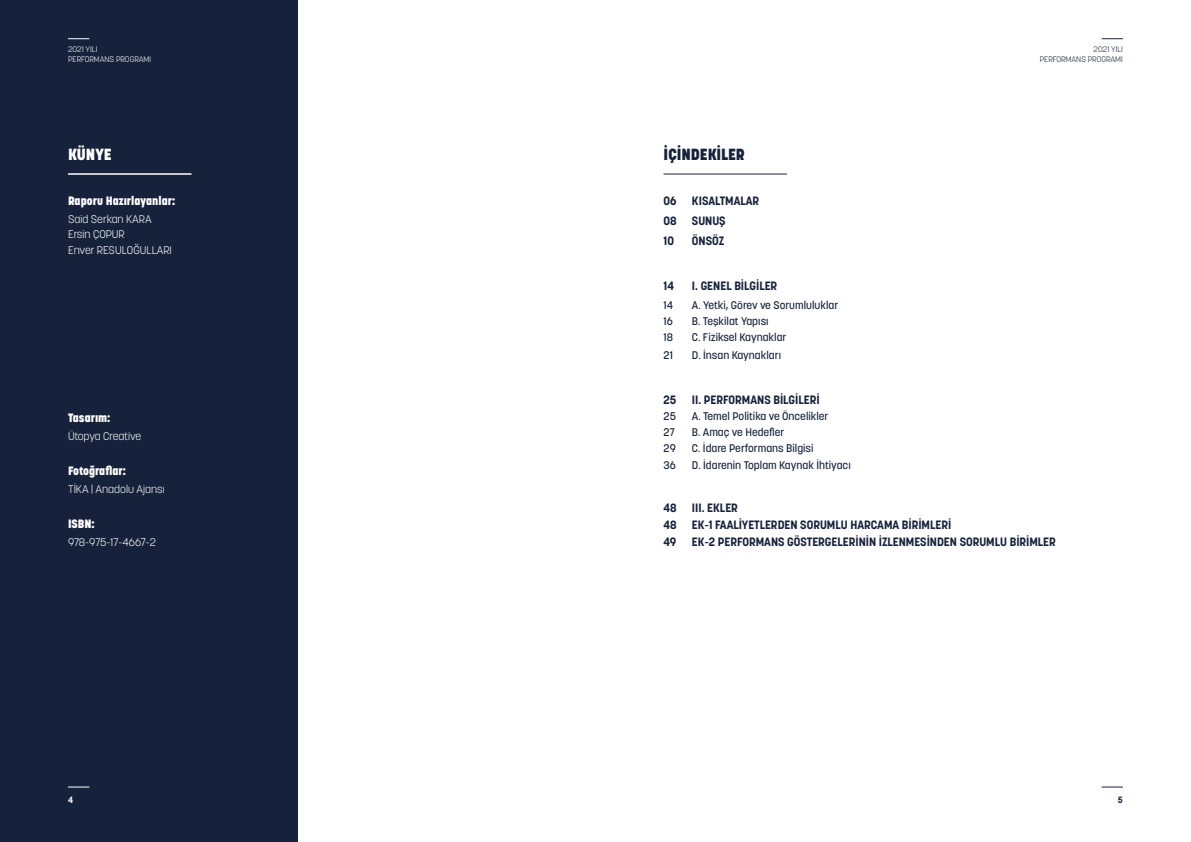
<style>
.page{position:relative;width:1191px;height:842px;background:#fff}
.page>*{position:absolute;margin:0;border:0;box-sizing:border-box;transform-origin:0 0}
.t1{font:800 16px "Korolev";letter-spacing:-.005em;color:#16223b}
.t2{font:800 16px "Korolev";letter-spacing:-.005em;color:#fff}
.t3{font:700 12px/20.1px "Korolev";color:#16223b}
.t4{font:800 12px "Korolev";color:#fff}
.t5{font:500 11px/16px "Korolev";color:#16223b}
.t6{font:300 11px/15.2px "Korolev";color:#fff}
.t7{font:300 11px "Korolev";letter-spacing:-.03em;color:#fff}
.t8{font:700 9px "Korolev";color:#16223b}
.t9{font:700 9px "Korolev";color:#fff}
.t10{font:300 8px/9.6px "Korolev";color:#16223b;text-align:right}
.t11{font:300 8px/9.6px "Korolev";color:#fff}
</style>
<div class="page">
<svg style="left:1101px;top:787px;width:22px;height:1px"></svg>
<svg style="left:1101px;top:38px;width:22px;height:1px"></svg>
<div style="left:0;top:0;width:298px;height:842px;background:#16223b"></div>
<svg style="left:68px;top:787px;width:21px;height:1px"></svg>
<svg style="left:68px;top:38px;width:21px;height:1px"></svg>
<hr style="left:663px;top:174px;width:124px;height:1px;background:#16223b">
<hr style="left:68px;top:174px;width:123px;height:1px;background:#fff">
<p class="t11" style="left:68px;top:45px;width:85px">2021 YILI<br>PERFORMANS PROGRAMI</p>
<p class="t10" style="left:1039px;top:45px;width:85px">2021 YILI<br>PERFORMANS PROGRAMI</p>
<h1 class="t2" style="left:68px;top:145px;width:45px">KÜNYE</h1>
<h1 class="t1" style="left:663px;top:145px;width:83px">İÇİNDEKİLER</h1>
<p class="t4" style="left:68px;top:193px;width:109px">Raporu Hazırlayanlar:</p>
<p class="t6" style="left:68px;top:212px;width:105px">Said Serkan KARA<br>Ersin ÇOPUR<br>Enver RESULOĞULLARI</p>
<p class="t3" style="left:692px;top:191px;width:69px">KISALTMALAR<br>SUNUŞ<br>ÖNSÖZ</p>
<p class="t3" style="left:692px;top:276px;width:87px">I. GENEL BİLGİLER</p>
<p class="t5" style="left:692px;top:297px;width:148px">A. Yetki, Görev ve Sorumluluklar<br>B. Teşkilat Yapısı<br>C. Fiziksel Kaynaklar</p>
<p class="t5" style="left:692px;top:347px;width:91px">D. İnsan Kaynakları</p>
<p class="t3" style="left:692px;top:390px;width:129px">II. PERFORMANS BİLGİLERİ</p>
<p class="t5" style="left:692px;top:408px;width:138px">A. Temel Politika ve Öncelikler<br>B. Amaç ve Hedefler<br>C. İdare Performans Bilgisi</p>
<p class="t5" style="left:692px;top:457px;width:160px">D. İdarenin Toplam Kaynak İhtiyacı</p>
<p class="t3" style="left:692px;top:499px;width:365px;line-height:17.2px">III. EKLER<br>EK-1 FAALİYETLERDEN SORUMLU HARCAMA BİRİMLERİ<br>EK-2 PERFORMANS GÖSTERGELERİNİN İZLENMESİNDEN SORUMLU BİRİMLER</p>
<p class="t3" style="left:663px;top:191px;width:15px;text-align:justify">06<br>08<br>10</p>
<p class="t3" style="left:663px;top:276px;width:12px">14</p>
<p class="t5" style="left:663px;top:297px;width:11px;text-align:justify">14<br>16<br>18</p>
<p class="t5" style="left:663px;top:347px;width:11px">21</p>
<p class="t3" style="left:663px;top:390px;width:15px">25</p>
<p class="t5" style="left:663px;top:408px;width:14px;text-align:justify">25<br>27<br>29</p>
<p class="t5" style="left:663px;top:457px;width:14px">36</p>
<p class="t3" style="left:663px;top:499px;width:15px;line-height:17.2px;text-align:justify">48<br>48<br>49</p>
<p class="t4" style="left:68px;top:410px;width:44px">Tasarım:</p>
<p class="t6" style="left:68px;top:429px;width:75px">Ütopya Creative</p>
<p class="t4" style="left:68px;top:463px;width:59px">Fotoğraflar:</p>
<p class="t6" style="left:68px;top:482px;width:98px">TİKA | Anadolu Ajansı</p>
<p class="t4" style="left:68px;top:516px;width:28px">ISBN:</p>
<p class="t7" style="left:68px;top:535px;width:89px">978-975-17-4667-2</p>
<p class="t9" style="left:68px;top:795px;width:6px">4</p>
<p class="t8" style="left:1118px;top:795px;width:6px">5</p>
</div>
